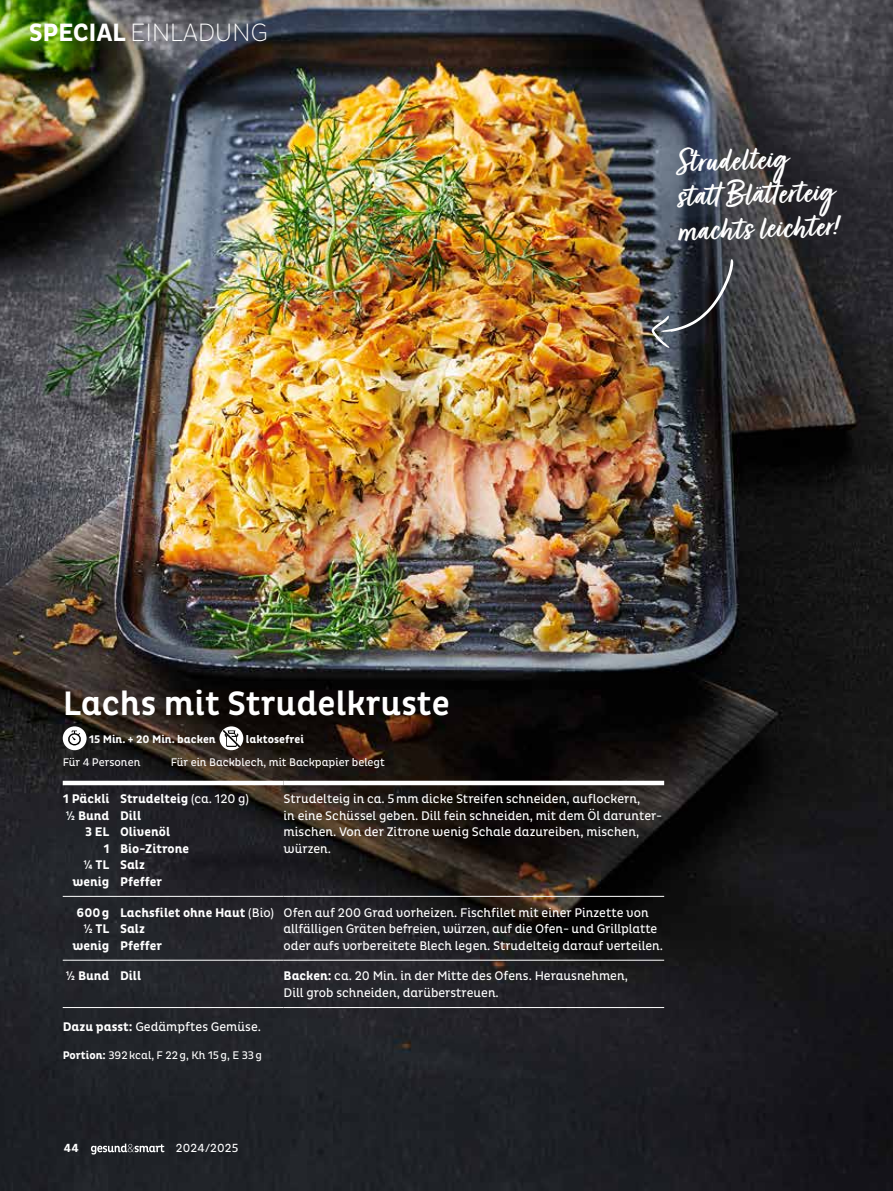
<style>
.page{position:relative;width:893px;height:1191px;background:#fff}
.page>*{position:absolute;margin:0;border:0;box-sizing:border-box;transform-origin:0 0}
.t1{font:36px/34.5px "Turbinado Bold Pro";color:#fff}
.t2{font:500 34.5px "Pluto B Bn Cond";color:#fff}
.t3{font:200 25.5px "Pluto B Bn Cond";letter-spacing:-.015em;color:#fff}
.t4{font:12.75px/16.5px "Pluto B Bn Cond";color:#fff}
.t5{font:700 12.75px "Pluto B Bn Cond";color:#fff}
.t6{font:12px "Pluto B Bn Cond";color:#fff}
.t7{font:700 12px "Pluto B Bn Cond";color:#fff}
.t8{font:11.25px "Pluto B Bn Cond";color:#fff}
.t9{font:700 11.25px "Pluto B Bn Cond";color:#fff}
.s1{font-weight:700}
.s2{font-weight:400}
</style>
<div class="page">
<img style="left:0;top:0;width:893px;height:1191px">
<svg style="left:63px;top:726px;width:24px;height:24px"></svg>
<img style="left:64px;top:728px;width:20px;height:20px">
<svg style="left:219px;top:726px;width:24px;height:24px"></svg>
<img style="left:221px;top:727px;width:21px;height:22px">
<div style="left:63px;top:780px;width:221px;height:5px;background:#fff"></div>
<div style="left:284px;top:780px;width:380px;height:5px;background:#fff"></div>
<hr style="left:63px;top:896px;width:221px;height:1px;background:#fff">
<hr style="left:284px;top:896px;width:380px;height:1px;background:#fff">
<hr style="left:63px;top:960px;width:221px;height:1px;background:#fff">
<hr style="left:284px;top:960px;width:380px;height:1px;background:#fff">
<hr style="left:63px;top:1007px;width:221px;height:1px;background:#fff">
<hr style="left:284px;top:1007px;width:380px;height:1px;background:#fff">
<svg style="left:652px;top:259px;width:81px;height:89px;background:#3e424a"></svg>
<svg style="left:91px;top:1143px;width:73px;height:11px"></svg>
<h3 class="t3" style="left:29px;top:18px;width:241px"><span class="s1">SPECIAL</span> EINLADUNG</h3>
<h1 class="t1" style="left:675px;top:148px;width:163px;rotate:-2deg">Strudelteig<br>statt Blätt erteig machts leichter!</h1>
<h2 class="t2" style="left:63px;top:683px;width:389px">Lachs mit Strudelkruste</h2>
<p class="t9" style="left:89px;top:732px;width:128px">15 Min. + 20 Min. backen</p>
<p class="t9" style="left:246px;top:732px;width:59px">laktosefrei</p>
<p class="t8" style="left:63px;top:756px;width:79px">Für 4 Personen</p>
<p class="t8" style="left:171px;top:756px;width:216px">Für ein Backblech, mit Backpapier belegt</p>
<p class="t5" style="left:63px;top:791px;width:187px">1 Päckli Strudelteig <span class="s2">(ca. 120 g)</span></p>
<p class="t5" style="left:66px;top:808px;width:77px">¿ Bund Dill</p>
<p class="t5" style="left:85px;top:824px;width:87px">3 EL Olivenöl</p>
<p class="t5" style="left:104px;top:841px;width:87px">1 Bio-Zitrone</p>
<p class="t5" style="left:84px;top:857px;width:63px">¡ TL Salz</p>
<p class="t5" style="left:72px;top:874px;width:91px">wenig Pfeffer</p>
<p class="t4" style="left:284px;top:791px;width:380px">Strudelteig in ca. 5mm dicke Streifen schneiden, auflockern,<br>in eine Schüssel geben. Dill fein schneiden, mit dem Öl darunter&shy;mischen. Von der Zitrone wenig Schale dazureiben, mischen, würzen.</p>
<p class="t5" style="left:77px;top:905px;width:199px">600g Lachsfilet ohne Haut <span class="s2">(Bio)</span></p>
<p class="t5" style="left:84px;top:921px;width:63px">¿ TL Salz</p>
<p class="t5" style="left:72px;top:938px;width:91px">wenig Pfeffer</p>
<p class="t4" style="left:284px;top:904px;width:381px">Ofen auf 200 Grad vorheizen. Fischfilet mit einer Pinzette von allfälligen Gräten befreien, würzen, auf die Ofen- und Grillplatte oder aufs vorbereitete Blech legen. Strudelteig darauf verteilen.</p>
<p class="t5" style="left:66px;top:968px;width:77px">¿ Bund Dill</p>
<p class="t4" style="left:284px;top:968px;width:346px"><span class="s1">Backen:</span> ca. 20 Min. in der Mitte des Ofens. Herausnehmen,<br>Dill grob schneiden, darüberstreuen.</p>
<p class="t4" style="left:63px;top:1018px;width:200px"><span class="s1">Dazu passt:</span> Gedämpftes Gemüse.</p>
<p class="t8" style="left:63px;top:1048px;width:201px"><span class="s1">Portion:</span> 392kcal, F 22g, Kh 15g, E 33g</p>
<p class="t7" style="left:64px;top:1141px;width:17px">44</p>
<p class="t6" style="left:176px;top:1141px;width:64px">2024/2025</p>
</div>
